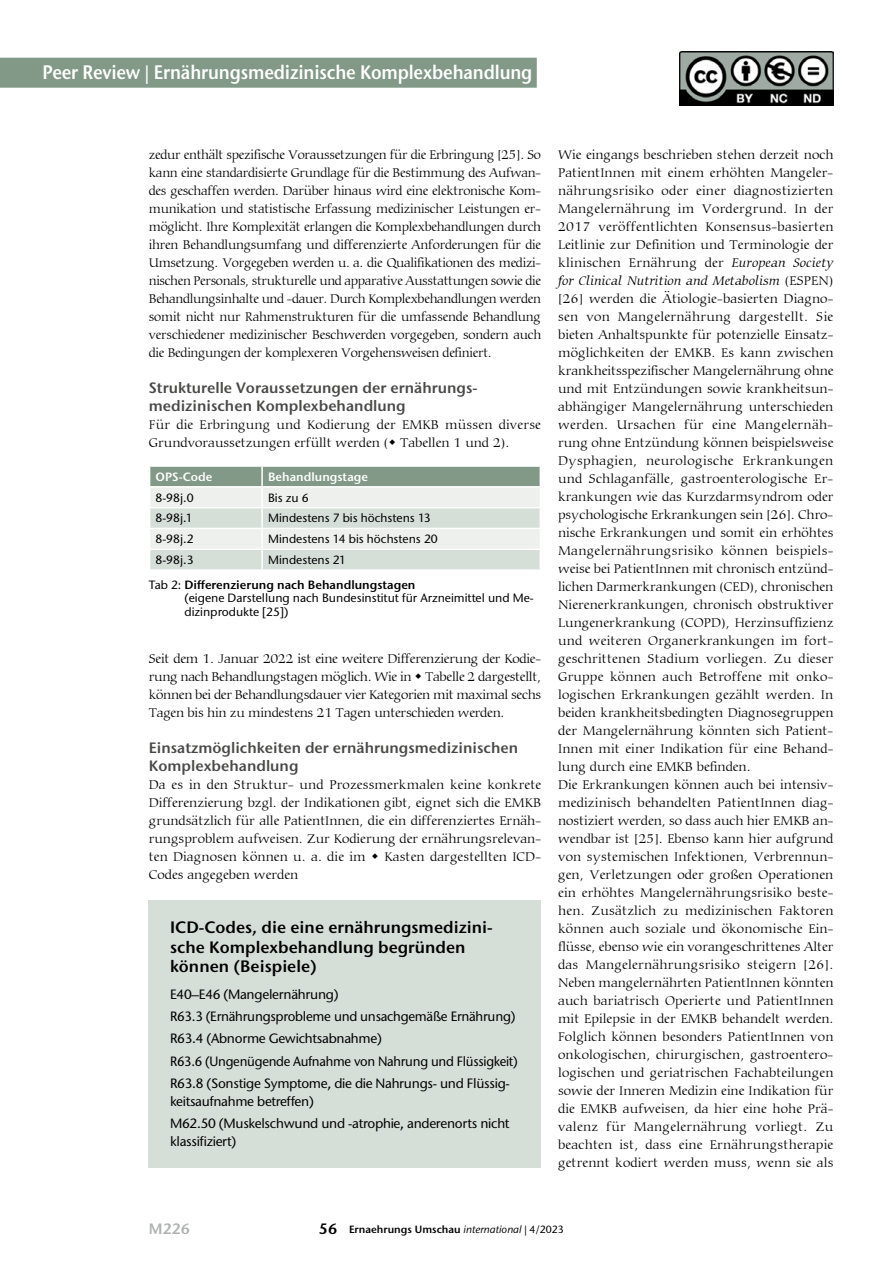
<style>
.page{position:relative;width:893px;height:1263px;background:#fff}
.page>*{position:absolute;margin:0;border:0;box-sizing:border-box;transform-origin:0 0}
.t1{font:600 19.5px "Stone Sans ITC Pro";letter-spacing:-.01em;color:#fff;scale:.9 1}
.t2{font:600 16.5px/19.5px "Stone Sans ITC Pro";color:#000}
.t3{font:600 15px/18px "Stone Sans ITC Pro";color:#494948}
.t4{font:600 15px "Stone Sans ITC Pro";color:#b0b2b2}
.t5{font:300 13.5px/18px "Carmina BT";letter-spacing:.01em;color:#000;text-align:justify}
.t6{font:500 13.5px/22.2px "Stone Sans ITC Std";letter-spacing:-.02em;color:#000}
.t7{font:500 12px/13.5px "Stone Sans ITC Std";color:#000}
.t8{font:600 12px "Stone Sans ITC Pro";color:#000}
.t9{font:600 12px "Stone Sans ITC Pro";color:#fff}
.t10{font:600 10.5px "Stone Sans ITC Pro";color:#000}
.s1{font-family:"Stone Sans ITC Std";font-weight:500}
.s2{font-style:italic}
.s3{font-size:15px}
.s4{font-family:"Stone Sans ITC Std";font-weight:500;font-style:italic}
</style>
<div class="page">
<div style="left:0;top:58px;width:537px;height:30px;background:#819986"></div>
<svg style="left:150px;top:466px;width:390px;height:103px;background:#d1dad3"></svg>
<div style="left:149px;top:900px;width:392px;height:267px;background:#d6ded8"></div>
<img style="left:679px;top:51px;width:154px;height:54px">
<h1 class="t1" style="left:43px;top:60px;width:546px">Peer Review | Ernährungsmedizinische Komplexbehandlung</h1>
<p class="t5" style="left:149px;top:146px;width:394px">zedur enthält spezifische Voraussetzungen für die Erbringung [25]. So kann eine standardisierte Grundlage für die Bestimmung des Aufwan&shy;des geschaffen werden. Darüber hinaus wird eine elektronische Kom&shy;munikation und statistische Erfassung medizinischer Leistungen er&shy;möglicht. Ihre Komplexität erlangen die Komplexbehandlungen durch ihren Behandlungsumfang und differenzierte Anforderungen für die Umsetzung. Vorgegeben werden u. a. die Qualifikationen des medizi&shy;nischen Personals, strukturelle und apparative Ausstattungen sowie die Behandlungsinhalte und -dauer. Durch Komplexbehandlungen werden somit nicht nur Rahmenstrukturen für die umfassende Behandlung verschiedener medizinischer Beschwerden vorgegeben, sondern auch die Bedingungen der komplexeren Vorgehensweisen definiert.</p>
<p class="t3" style="left:149px;top:379px;width:330px">Strukturelle Voraussetzungen der ernährungs&shy;medizinischen Komplexbehandlung</p>
<p class="t5" style="left:149px;top:416px;width:394px">Für die Erbringung und Kodierung der EMKB müssen diverse<br>Grundvoraussetzungen erfüllt werden ( Tabellen 1 und 2).</p>
<p class="t9" style="left:156px;top:469px;width:58px">OPS-Code</p>
<p class="t9" style="left:268px;top:469px;width:101px">Behandlungstage</p>
<p class="t7" style="left:156px;top:491px;width:39px">8-98j.0</p>
<p class="t7" style="left:268px;top:491px;width:42px">Bis zu 6</p>
<p class="t7" style="left:156px;top:511px;width:39px">8-98j.1</p>
<p class="t7" style="left:268px;top:511px;width:164px">Mindestens 7 bis höchstens 13</p>
<p class="t7" style="left:156px;top:532px;width:39px">8-98j.2</p>
<p class="t7" style="left:268px;top:532px;width:171px">Mindestens 14 bis höchstens 20</p>
<p class="t7" style="left:156px;top:553px;width:39px">8-98j.3</p>
<p class="t7" style="left:268px;top:553px;width:80px">Mindestens 21</p>
<p class="t8" style="left:149px;top:577px;width:268px"><span class="s1">Tab 2:</span> Differenzierung nach Behandlungstagen</p>
<p class="t7" style="left:185px;top:591px;width:351px">(eigene Darstellung nach Bundesinstitut für Arzneimittel und Me&shy;dizinprodukte [25])</p>
<p class="t5" style="left:149px;top:650px;width:394px">Seit dem 1. Januar 2022 ist eine weitere Differenzierung der Kodie&shy;rung nach Behandlungstagen möglich. Wie in Tabelle 2 dargestellt, können bei der Behandlungsdauer vier Kategorien mit maximal sechs Tagen bis hin zu mindestens 21 Tagen unterschieden werden.</p>
<p class="t3" style="left:149px;top:739px;width:371px">Einsatzmöglichkeiten der ernährungsmedizinischen<br>Komplexbehandlung</p>
<p class="t5" style="left:149px;top:776px;width:394px">Da es in den Struktur- und Prozessmerkmalen keine konkrete Differenzierung bzgl. der Indikationen gibt, eignet sich die EMKB grundsätzlich für alle PatientInnen, die ein differenziertes Ernäh&shy;rungsproblem aufweisen. Zur Kodierung der ernährungsrelevan&shy;ten Diagnosen können u. a. die im</p>
<p class="t5" style="left:385px;top:848px;width:158px">Kasten dargestellten ICD-</p>
<p class="t5" style="left:149px;top:866px;width:151px">Codes angegeben werden</p>
<p class="t2" style="left:170px;top:918px;width:324px">ICD-Codes, die eine ernährungsmedizini&shy;sche Komplexbehandlung begründen können (Beispiele)</p>
<p class="t6" style="left:170px;top:983px;width:349px">E40–E46 (Mangelernährung)<br>R63.3 (Ernährungsprobleme und unsachgemäße Ernährung)<br>R63.4 (Abnorme Gewichtsabnahme)<br>R63.6 (Ungenügende Aufnahme von Nahrung und Flüssigkeit)<br>R63.8 (Sonstige Symptome, die die Nahrungs- und Flüssig-</p>
<p class="t6" style="left:170px;top:1090px;width:341px">keitsaufnahme betreffen)<br>M62.50 (Muskelschwund und -atrophie, anderenorts nicht</p>
<p class="t6" style="left:170px;top:1130px;width:68px">klassifiziert)</p>
<p class="t5" style="left:558px;top:146px;width:277px;text-align:left">Wie eingangs beschrieben stehen derzeit noch PatientInnen mit einem erhöhten Mangeler&shy;nährungsrisiko oder einer diagnostizierten Mangelernährung im Vordergrund. In der 2017 veröffentlichten Konsensus-basierten Leitlinie zur Definition und Terminologie der klinischen Ernährung der <span class="s2">European Society for Clinical Nutrition and Metabolism</span> (ESPEN) [26] werden die Ätiologie-basierten Diagno&shy;sen von Mangelernährung dargestellt. Sie bieten Anhaltspunkte für potenzielle Einsatz&shy;möglichkeiten der EMKB. Es kann zwischen krankheitsspezifischer Mangelernährung ohne und mit Entzündungen sowie krankheitsun&shy;abhängiger Mangelernährung unterschieden werden. Ursachen für eine Mangelernäh&shy;rung ohne Entzündung können beispielsweise Dysphagien, neurologische Erkrankungen und Schlaganfälle, gastroenterologische Er&shy;krankungen wie das Kurzdarmsyndrom oder psychologische Erkrankungen sein [26]. Chro&shy;nische Erkrankungen und somit ein erhöhtes Mangelernährungsrisiko können beispiels&shy;weise bei PatientInnen mit chronisch entzünd&shy;lichen Darmerkrankungen (CED), chronischen Nierenerkrankungen, chronisch obstruktiver Lungenerkrankung (COPD), Herzinsuffizienz und weiteren Organerkrankungen im fort&shy;geschrittenen Stadium vorliegen. Zu dieser Gruppe können auch Betroffene mit onko&shy;logischen Erkrankungen gezählt werden. In beiden krankheitsbedingten Diagnosegruppen der Mangelernährung könnten sich Patient-Innen mit einer Indikation für eine Behand&shy;lung durch eine EMKB befinden.<br>Die Erkrankungen können auch bei intensiv&shy;medizinisch behandelten PatientInnen diag&shy;nostiziert werden, so dass auch hier EMKB an&shy;wendbar ist [25]. Ebenso kann hier aufgrund von systemischen Infektionen, Verbrennun&shy;gen, Verletzungen oder großen Operationen ein erhöhtes Mangelernährungsrisiko beste&shy;hen. Zusätzlich zu medizinischen Faktoren können auch soziale und ökonomische Ein&shy;flüsse, ebenso wie ein vorangeschrittenes Alter das Mangelernährungsrisiko steigern [26].<br>Neben mangelernährten PatientInnen könnten auch bariatrisch Operierte und PatientInnen mit Epilepsie in der EMKB behandelt werden.<br>Folglich können besonders PatientInnen von onkologischen, chirurgischen, gastroentero&shy;logischen und geriatrischen Fachabteilungen sowie der Inneren Medizin eine Indikation für die EMKB aufweisen, da hier eine hohe Prä&shy;valenz für Mangelernährung vorliegt. Zu beachten ist, dass eine Ernährungstherapie getrennt kodiert werden muss, wenn sie als</p>
<p class="t4" style="left:149px;top:1219px;width:43px">M226</p>
<p class="t10" style="left:319px;top:1222px;width:246px"><span class="s3">56</span> Ernaehrungs Umschau <span class="s4">international</span> <span class="s1">| 4/2023</span></p>
</div>
